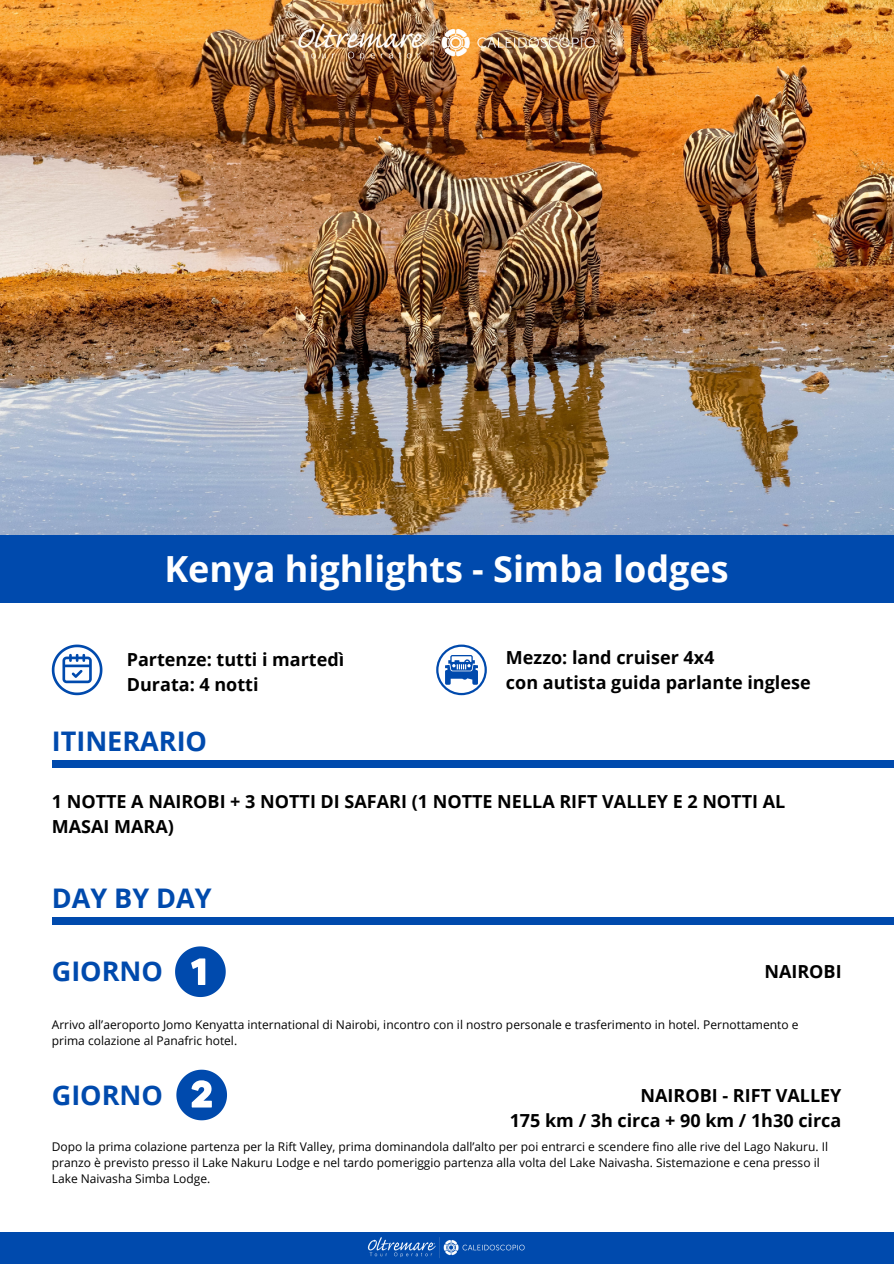
<style>
.page{position:relative;width:894px;height:1264px;background:#fff}
.page>*{position:absolute;margin:0;border:0;box-sizing:border-box;transform-origin:0 0}
.t1{font:700 36px "Open Sans";color:#fff}
.t2{font:700 27px "Open Sans";color:#004aad}
.t3{font:700 18px/24.8px "Open Sans";color:#000}
.t4{font:12px "Open Sans";color:#000}
</style>
<div class="page">
<img style="left:0;top:0;width:893px;height:535px">
<div style="left:0;top:535px;width:893px;height:68px;background:#004aad"></div>
<div style="left:52px;top:917px;width:841px;height:8px;background:#004aad"></div>
<div style="left:52px;top:760px;width:841px;height:7px;background:#004aad"></div>
<img style="left:289px;top:19px;width:315px;height:48px">
<svg style="left:52px;top:644px;width:50px;height:51px"></svg>
<svg style="left:175px;top:946px;width:51px;height:51px"></svg>
<div style="left:0;top:1231px;width:893px;height:32px;background:#004aad"></div>
<img style="left:367px;top:1237px;width:158px;height:21px">
<svg style="left:176px;top:1069px;width:51px;height:51px"></svg>
<svg style="left:436px;top:644px;width:50px;height:51px"></svg>
<h4 class="t1" style="left:164px;top:543px;width:565px">Kenya highlights - Simba lodges</h4>
<h2 class="t3" style="left:127px;top:646px;width:219px">Partenze: tutti i martedì</h2>
<h2 class="t3" style="left:127px;top:671px;width:133px">Durata: 4 notti</h2>
<h4 class="t2" style="left:52px;top:722px;width:157px">ITINERARIO</h4>
<h2 class="t3" style="left:506px;top:645px;width:306px">Mezzo: land cruiser 4x4<br>con autista guida parlante inglese</h2>
<h3 class="t3" style="left:52px;top:788px;width:734px">1 NOTTE A NAIROBI + 3 NOTTI DI SAFARI (1 NOTTE NELLA RIFT VALLEY E 2 NOTTI AL<br>MASAI MARA)</h3>
<h4 class="t2" style="left:52px;top:879px;width:161px">DAY BY DAY</h4>
<h2 class="t2" style="left:52px;top:952px;width:113px">GIORNO</h2>
<p class="t3" style="left:764px;top:958px;width:79px">NAIROBI</p>
<p class="t4" style="left:52px;top:1016px;width:748px">Arrivo all’aeroporto Jomo Kenyatta international di Nairobi, incontro con il nostro personale e trasferimento in hotel. Pernottamento e</p>
<p class="t4" style="left:52px;top:1032px;width:187px">prima colazione al Panafric hotel.</p>
<p class="t2" style="left:52px;top:1076px;width:113px">GIORNO</p>
<h3 class="t3" style="left:509px;top:1082px;width:333px;text-align:right">NAIROBI - RIFT VALLEY<br>175 km / 3h circa + 90 km / 1h30 circa</h3>
<h3 class="t4" style="left:52px;top:1138px;width:777px">Dopo la prima colazione partenza per la Rift Valley, prima dominandola dall’alto per poi entrarci e scendere fino alle rive del Lago Nakuru. Il</h3>
<p class="t4" style="left:52px;top:1154px;width:769px">pranzo è previsto presso il Lake Nakuru Lodge e nel tardo pomeriggio partenza alla volta del Lake Naivasha. Sistemazione e cena presso il</p>
<p class="t4" style="left:52px;top:1170px;width:160px">Lake Naivasha Simba Lodge.</p>
</div>
